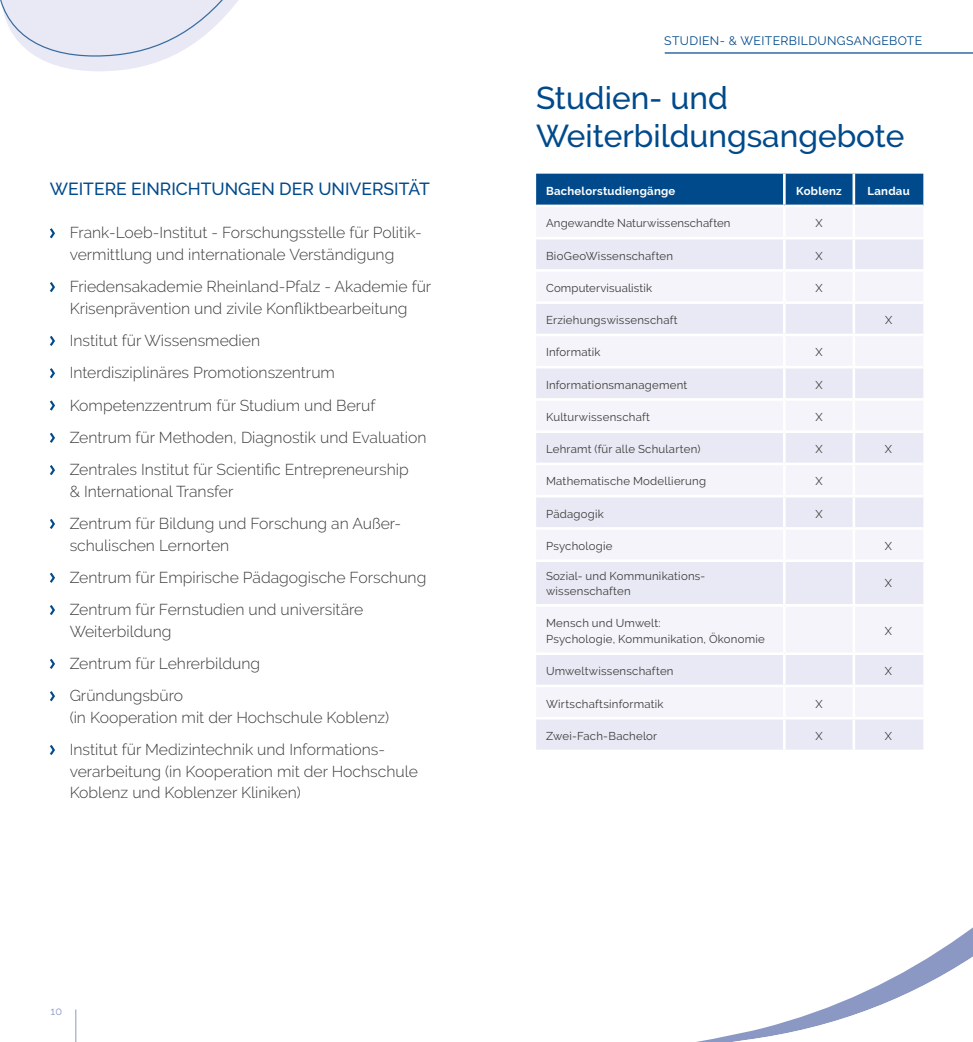
<style>
.page{position:relative;width:973px;height:1042px;background:#fff}
.page>*{position:absolute;margin:0;border:0;box-sizing:border-box;transform-origin:0 0}
.t1{font:500 31.5px/37.6px "Raleway";color:#004a8b}
.t2{font:500 17.5px "Raleway";color:#004a8b}
.t3{font:300 15.75px/32.2px "Raleway";color:#3c3c3b}
.t4{font:12.25px "Raleway";letter-spacing:.03em;color:#004a8b}
.t5{font:11.38px/15.8px "Raleway";letter-spacing:.02em;color:#3c3c3b}
.t6{font:700 11.38px "Raleway";letter-spacing:.02em;color:#fff}
.t7{font:10.85px "Raleway";color:#8a98c3}
</style>
<div class="page">
<svg style="left:0;top:0;width:238px;height:71px"></svg>
<svg style="left:696px;top:933px;width:276px;height:109px"></svg>
<hr style="left:75px;top:1009px;width:1px;height:33px;background:#8a98c3">
<hr style="left:664px;top:52px;width:308px;height:2px;background:#004a8b">
<svg style="left:50px;top:228px;width:5px;height:10px"></svg>
<svg style="left:50px;top:282px;width:5px;height:10px"></svg>
<svg style="left:50px;top:336px;width:5px;height:10px"></svg>
<svg style="left:50px;top:368px;width:5px;height:10px"></svg>
<svg style="left:50px;top:400px;width:5px;height:10px"></svg>
<svg style="left:50px;top:433px;width:5px;height:10px"></svg>
<svg style="left:50px;top:465px;width:5px;height:10px"></svg>
<svg style="left:50px;top:519px;width:5px;height:10px"></svg>
<svg style="left:50px;top:573px;width:5px;height:10px"></svg>
<svg style="left:50px;top:605px;width:5px;height:10px"></svg>
<svg style="left:50px;top:659px;width:5px;height:10px"></svg>
<svg style="left:50px;top:691px;width:5px;height:10px"></svg>
<svg style="left:50px;top:745px;width:5px;height:10px"></svg>
<div style="left:536px;top:174px;width:387px;height:31px;background:#004a8b"></div>
<div style="left:537px;top:208px;width:386px;height:28px;background:#f4f4fa"></div>
<svg style="left:536px;top:239px;width:387px;height:510px;fill:#e8e9f4"></svg>
<hr style="left:782px;top:174px;width:3px;height:31px;background:#fff">
<hr style="left:852px;top:174px;width:3px;height:31px;background:#fff">
<hr style="left:782px;top:207px;width:3px;height:30px;background:#fff">
<hr style="left:852px;top:207px;width:3px;height:30px;background:#fff">
<hr style="left:782px;top:239px;width:3px;height:30px;background:#fff">
<hr style="left:852px;top:239px;width:3px;height:30px;background:#fff">
<hr style="left:536px;top:269px;width:248px;height:3px;background:#fff">
<hr style="left:784px;top:269px;width:69px;height:3px;background:#fff">
<hr style="left:782px;top:272px;width:3px;height:29px;background:#fff">
<hr style="left:853px;top:269px;width:70px;height:3px;background:#fff">
<hr style="left:852px;top:272px;width:3px;height:29px;background:#fff">
<hr style="left:536px;top:301px;width:248px;height:3px;background:#fff">
<hr style="left:784px;top:301px;width:69px;height:3px;background:#fff">
<hr style="left:782px;top:304px;width:3px;height:30px;background:#fff">
<hr style="left:853px;top:301px;width:70px;height:3px;background:#fff">
<hr style="left:852px;top:304px;width:3px;height:30px;background:#fff">
<hr style="left:536px;top:334px;width:248px;height:2px;background:#fff">
<hr style="left:784px;top:334px;width:69px;height:2px;background:#fff">
<hr style="left:782px;top:336px;width:3px;height:30px;background:#fff">
<hr style="left:853px;top:334px;width:70px;height:2px;background:#fff">
<hr style="left:852px;top:336px;width:3px;height:30px;background:#fff">
<hr style="left:536px;top:366px;width:248px;height:2px;background:#fff">
<hr style="left:784px;top:366px;width:69px;height:2px;background:#fff">
<hr style="left:782px;top:368px;width:3px;height:30px;background:#fff">
<hr style="left:853px;top:366px;width:70px;height:2px;background:#fff">
<hr style="left:852px;top:368px;width:3px;height:30px;background:#fff">
<hr style="left:536px;top:398px;width:248px;height:3px;background:#fff">
<hr style="left:784px;top:398px;width:69px;height:3px;background:#fff">
<hr style="left:782px;top:401px;width:3px;height:29px;background:#fff">
<hr style="left:853px;top:398px;width:70px;height:3px;background:#fff">
<hr style="left:852px;top:401px;width:3px;height:29px;background:#fff">
<hr style="left:536px;top:430px;width:248px;height:3px;background:#fff">
<hr style="left:784px;top:430px;width:69px;height:3px;background:#fff">
<hr style="left:782px;top:433px;width:3px;height:30px;background:#fff">
<hr style="left:853px;top:430px;width:70px;height:3px;background:#fff">
<hr style="left:852px;top:433px;width:3px;height:30px;background:#fff">
<hr style="left:536px;top:463px;width:248px;height:2px;background:#fff">
<hr style="left:784px;top:463px;width:69px;height:2px;background:#fff">
<hr style="left:782px;top:465px;width:3px;height:30px;background:#fff">
<hr style="left:853px;top:463px;width:70px;height:2px;background:#fff">
<hr style="left:852px;top:465px;width:3px;height:30px;background:#fff">
<hr style="left:536px;top:495px;width:248px;height:2px;background:#fff">
<hr style="left:784px;top:495px;width:69px;height:2px;background:#fff">
<hr style="left:782px;top:497px;width:3px;height:30px;background:#fff">
<hr style="left:853px;top:495px;width:70px;height:2px;background:#fff">
<hr style="left:852px;top:497px;width:3px;height:30px;background:#fff">
<hr style="left:536px;top:527px;width:248px;height:3px;background:#fff">
<hr style="left:784px;top:527px;width:69px;height:3px;background:#fff">
<hr style="left:782px;top:530px;width:3px;height:29px;background:#fff">
<hr style="left:853px;top:527px;width:70px;height:3px;background:#fff">
<hr style="left:852px;top:530px;width:3px;height:29px;background:#fff">
<hr style="left:536px;top:559px;width:248px;height:3px;background:#fff">
<hr style="left:784px;top:559px;width:69px;height:3px;background:#fff">
<hr style="left:782px;top:562px;width:3px;height:42px;background:#fff">
<hr style="left:853px;top:559px;width:70px;height:3px;background:#fff">
<hr style="left:852px;top:562px;width:3px;height:42px;background:#fff">
<hr style="left:536px;top:604px;width:248px;height:3px;background:#fff">
<hr style="left:784px;top:604px;width:69px;height:3px;background:#fff">
<hr style="left:782px;top:607px;width:3px;height:45px;background:#fff">
<hr style="left:853px;top:604px;width:70px;height:3px;background:#fff">
<hr style="left:852px;top:607px;width:3px;height:45px;background:#fff">
<hr style="left:536px;top:652px;width:248px;height:3px;background:#fff">
<hr style="left:784px;top:652px;width:69px;height:3px;background:#fff">
<hr style="left:782px;top:655px;width:3px;height:29px;background:#fff">
<hr style="left:853px;top:652px;width:70px;height:3px;background:#fff">
<hr style="left:852px;top:655px;width:3px;height:29px;background:#fff">
<hr style="left:536px;top:684px;width:248px;height:3px;background:#fff">
<hr style="left:784px;top:684px;width:69px;height:3px;background:#fff">
<hr style="left:782px;top:687px;width:3px;height:30px;background:#fff">
<hr style="left:853px;top:684px;width:70px;height:3px;background:#fff">
<hr style="left:852px;top:687px;width:3px;height:30px;background:#fff">
<hr style="left:536px;top:717px;width:248px;height:2px;background:#fff">
<hr style="left:784px;top:717px;width:69px;height:2px;background:#fff">
<hr style="left:782px;top:719px;width:3px;height:30px;background:#fff">
<hr style="left:853px;top:717px;width:70px;height:2px;background:#fff">
<hr style="left:852px;top:719px;width:3px;height:30px;background:#fff">
<p class="t2" style="left:50px;top:179px;width:381px">WEITERE EINRICHTUNGEN DER UNIVERSITÄT</p>
<p class="t3" style="left:70px;top:222px;width:353px;line-height:21.5px">Frank-Loeb-Institut - Forschungsstelle für Politik&shy;vermittlung und internationale Verständigung</p>
<p class="t3" style="left:70px;top:276px;width:363px;line-height:21.5px">Friedensakademie Rheinland-Pfalz - Akademie für<br>Krisenprävention und zivile Konfliktbearbeitung</p>
<p class="t3" style="left:70px;top:324px;width:358px">Institut für Wissensmedien<br>Interdisziplinäres Promotionszentrum Kompetenzzentrum für Studium und Beruf Zentrum für Methoden, Diagnostik und Evaluation Zentrales Institut für Scientific Entrepreneurship</p>
<p class="t3" style="left:70px;top:475px;width:329px">&amp; International Transfer<br>Zentrum für Bildung und Forschung an Außer-‑</p>
<p class="t3" style="left:70px;top:529px;width:358px">schulischen Lernorten<br>Zentrum für Empirische Pädagogische Forschung<br>Zentrum für Fernstudien und universitäre</p>
<p class="t3" style="left:70px;top:615px;width:192px">Weiterbildung<br>Zentrum für Lehrerbildung<br>Gründungsbüro</p>
<p class="t3" style="left:70px;top:701px;width:321px">(in Kooperation mit der Hochschule Koblenz)<br>Institut für Medizintechnik und Informations-</p>
<p class="t3" style="left:70px;top:760px;width:350px;line-height:21.5px">verarbeitung (in Kooperation mit der Hochschule<br>Koblenz und Koblenzer Kliniken)</p>
<p class="t7" style="left:50px;top:1005px;width:13px">10</p>
<p class="t4" style="left:664px;top:34px;width:259px">STUDIEN- &amp; WEITERBILDUNGSANGEBOTE</p>
<h1 class="t1" style="left:536px;top:79px;width:370px">Studien- und<br>Weiterbildungsangebote</h1>
<p class="t6" style="left:546px;top:185px;width:131px">Bachelorstudiengänge</p>
<p class="t6" style="left:796px;top:185px;width:47px">Koblenz</p>
<p class="t6" style="left:867px;top:185px;width:44px">Landau</p>
<p class="t5" style="left:546px;top:215px;width:186px">Angewandte Naturwissenschaften</p>
<p class="t5" style="left:815px;top:215px;width:9px">X</p>
<p class="t5" style="left:546px;top:248px;width:129px">BioGeoWissenschaften</p>
<p class="t5" style="left:815px;top:248px;width:9px">X</p>
<p class="t5" style="left:546px;top:280px;width:108px">Computervisualistik</p>
<p class="t5" style="left:815px;top:280px;width:9px">X</p>
<p class="t5" style="left:546px;top:312px;width:133px">Erziehungswissenschaft</p>
<p class="t5" style="left:884px;top:312px;width:9px">X</p>
<p class="t5" style="left:546px;top:344px;width:56px">Informatik</p>
<p class="t5" style="left:815px;top:344px;width:9px">X</p>
<p class="t5" style="left:546px;top:377px;width:143px">Informationsmanagement</p>
<p class="t5" style="left:815px;top:377px;width:9px">X</p>
<p class="t5" style="left:546px;top:409px;width:105px">Kulturwissenschaft</p>
<p class="t5" style="left:815px;top:409px;width:9px">X</p>
<p class="t5" style="left:546px;top:441px;width:156px">Lehramt (für alle Schularten)</p>
<p class="t5" style="left:815px;top:441px;width:9px">X</p>
<p class="t5" style="left:884px;top:441px;width:9px">X</p>
<p class="t5" style="left:546px;top:473px;width:161px">Mathematische Modellierung</p>
<p class="t5" style="left:815px;top:473px;width:9px">X</p>
<p class="t5" style="left:546px;top:506px;width:59px">Pädagogik</p>
<p class="t5" style="left:815px;top:506px;width:9px">X</p>
<p class="t5" style="left:546px;top:538px;width:68px">Psychologie</p>
<p class="t5" style="left:884px;top:538px;width:9px">X</p>
<p class="t5" style="left:546px;top:567px;width:159px">Sozial- und Kommunikations&shy;wissenschaften</p>
<p class="t5" style="left:884px;top:575px;width:9px">X</p>
<p class="t5" style="left:546px;top:615px;width:220px">Mensch und Umwelt:<br>Psychologie, Kommunikation, Ökonomie</p>
<p class="t5" style="left:884px;top:623px;width:9px">X</p>
<p class="t5" style="left:546px;top:663px;width:129px">Umweltwissenschaften</p>
<p class="t5" style="left:884px;top:663px;width:9px">X</p>
<p class="t5" style="left:546px;top:695px;width:119px">Wirtschaftsinformatik</p>
<p class="t5" style="left:815px;top:695px;width:9px">X</p>
<p class="t5" style="left:546px;top:728px;width:113px">Zwei-Fach-Bachelor</p>
<p class="t5" style="left:815px;top:728px;width:9px">X</p>
<p class="t5" style="left:884px;top:728px;width:9px">X</p>
</div>
